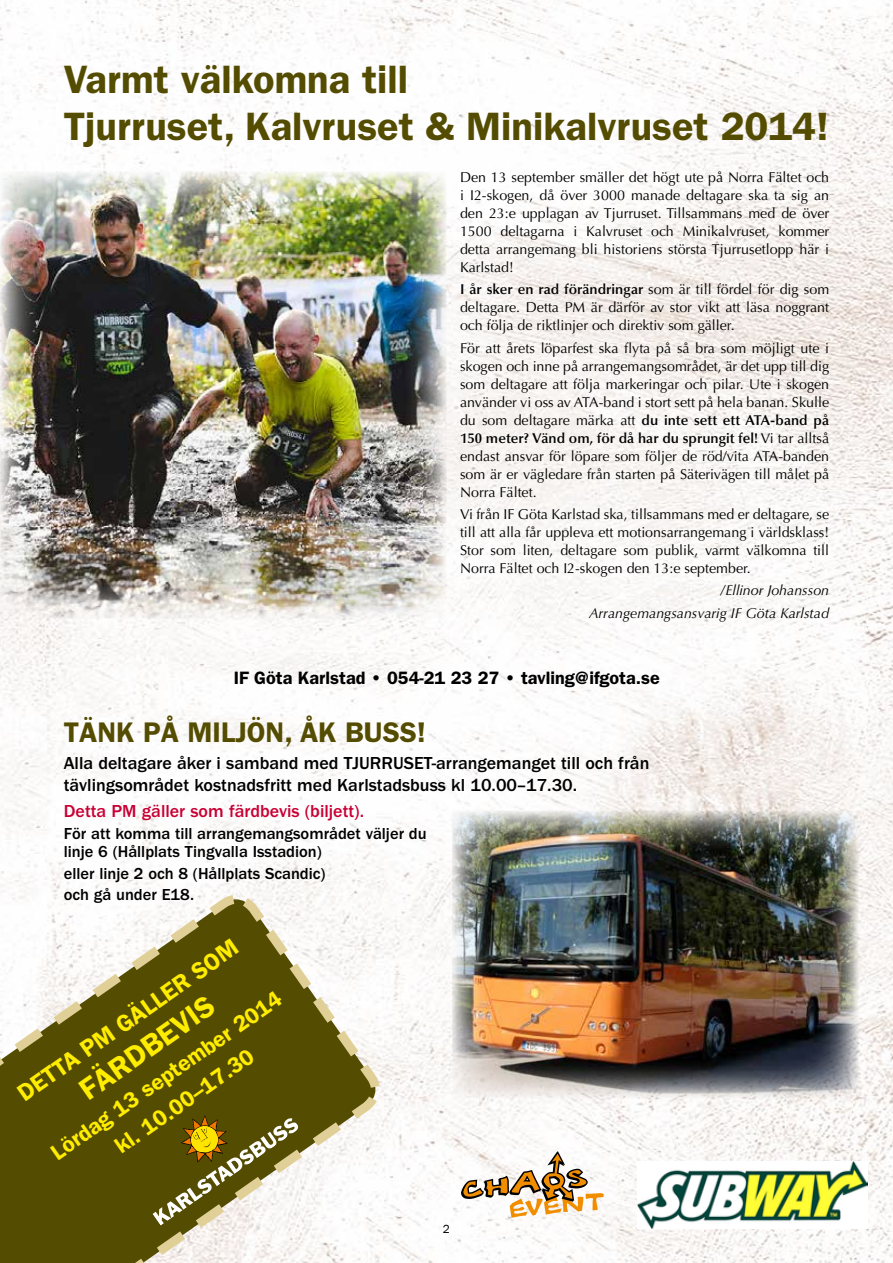
<style>
.page{position:relative;width:893px;height:1263px;background:#fff}
.page>*{position:absolute;margin:0;border:0;box-sizing:border-box;transform-origin:0 0}
.t1{font:600 39.75px/47.7px "Franklin Gothic";color:#544c00}
.t2{font:600 30px "Franklin Gothic";color:#ffed00}
.t3{font:600 28.5px "Franklin Gothic";color:#544c00}
.t4{font:600 24px "Franklin Gothic";color:#ffed00}
.t5{font:600 22.5px/31.2px "Franklin Gothic";color:#ffed00;text-align:center}
.t6{font:500 18px/22.5px "Franklin Gothic";color:#000}
.t7{font:600 18px "Franklin Gothic";color:#000}
.t8{font:500 18px "Franklin Gothic";color:#c90034}
.t9{font:500 16.5px/18px "Franklin Gothic";color:#000}
.t10{font:14.25px/18px "Optima";color:#000;text-align:justify}
.t11{font:italic 14.25px/22.2px "Optima";color:#000;text-align:right}
.t12{font:12px "Franklin Gothic";color:#000}
.s1{font-weight:600}
</style>
<div class="page">
<img style="left:0;top:0;width:893px;height:1263px">
<img style="left:452px;top:810px;width:406px;height:288px">
<img style="left:638px;top:1162px;width:230px;height:67px">
<svg style="left:0;top:880px;width:385px;height:383px"></svg>
<svg style="left:0;top:910px;width:367px;height:353px"></svg>
<svg style="left:461px;top:1151px;width:143px;height:67px"></svg>
<img style="left:0;top:172px;width:447px;height:447px">
<h1 class="t1" style="left:64px;top:55px;width:766px">Varmt välkomna till<br>Tjurruset, Kalvruset &amp; Minikalvruset 2014!</h1>
<p class="t10" style="left:460px;top:169px;width:371px">Den 13 september smäller det högt ute på Norra Fältet och i I2-skogen, då över 3000 manade deltagare ska ta sig an den 23:e upplagan av Tjurruset. Tillsammans med de över 1500 deltagarna i Kalvruset och Minikalvruset, kommer detta arrangemang bli historiens största Tjurrusetlopp här i Karlstad!</p>
<p class="t10" style="left:460px;top:281px;width:371px"><span class="s1">I år sker en rad förändringar</span> som är till fördel för dig som deltagare. Detta PM är därför av stor vikt att läsa noggrant och följa de riktlinjer och direktiv som gäller.</p>
<p class="t10" style="left:460px;top:339px;width:371px">För att årets löparfest ska flyta på så bra som möjligt ute i skogen och inne på arrangemangsområdet, är det upp till dig som deltagare att följa markeringar och pilar. Ute i skogen använder vi oss av ATA-band i stort sett på hela banan. Skulle du som deltagare märka att <span class="s1">du inte sett ett ATA-band på 150 meter? Vänd om, för då har du sprungit fel!</span> Vi tar alltså endast ansvar för löpare som följer de röd/vita ATA-banden som är er vägledare från starten på Säterivägen till målet på Norra Fältet.</p>
<p class="t10" style="left:460px;top:505px;width:371px">Vi från IF Göta Karlstad ska, tillsammans med er deltagare, se till att alla får uppleva ett motionsarrangemang i världsklass!<br>Stor som liten, deltagare som publik, varmt välkomna till Norra Fältet och I2-skogen den 13:e september.</p>
<p class="t11" style="left:589px;top:579px;width:242px">/Ellinor Johansson<br>Arrangemangsansvarig IF Göta Karlstad</p>
<p class="t7" style="left:234px;top:667px;width:428px">IF Göta Karlstad • 054-21 23 27 • tavling@ifgota.se</p>
<h3 class="t3" style="left:64px;top:715px;width:364px">Tänk på miljön, Åk buss!</h3>
<p class="t6" style="left:64px;top:752px;width:587px">Alla deltagare åker i samband med TJURRUSET-arrangemanget till och från tävlingsområdet kostnadsfritt med Karlstadsbuss kl 10.00–17.30.</p>
<p class="t8" style="left:64px;top:801px;width:302px">Detta PM gäller som färdbevis (biljett).</p>
<p class="t9" style="left:64px;top:825px;width:364px">För att komma till arrangemangsområdet väljer du linje 6 (Hållplats Tingvalla Isstadion)</p>
<p class="t9" style="left:64px;top:863px;width:263px;line-height:21px">eller linje 2 och 8 (Hållplats Scandic) och gå under E18.</p>
<h3 class="t4" style="left:12px;top:1084px;width:263px;rotate:-35deg">Dett a PM gäller som</h3>
<h3 class="t5" style="left:45px;top:1141px;width:277px;rotate:-35deg">Lördag 13 september2014 kl. 10.00–17.30</h3>
<h2 class="t2" style="left:73px;top:1078px;width:159px;rotate:-35deg">färdbevis</h2>
<p class="t12" style="left:443px;top:1222px;width:9px">2</p>
</div>
